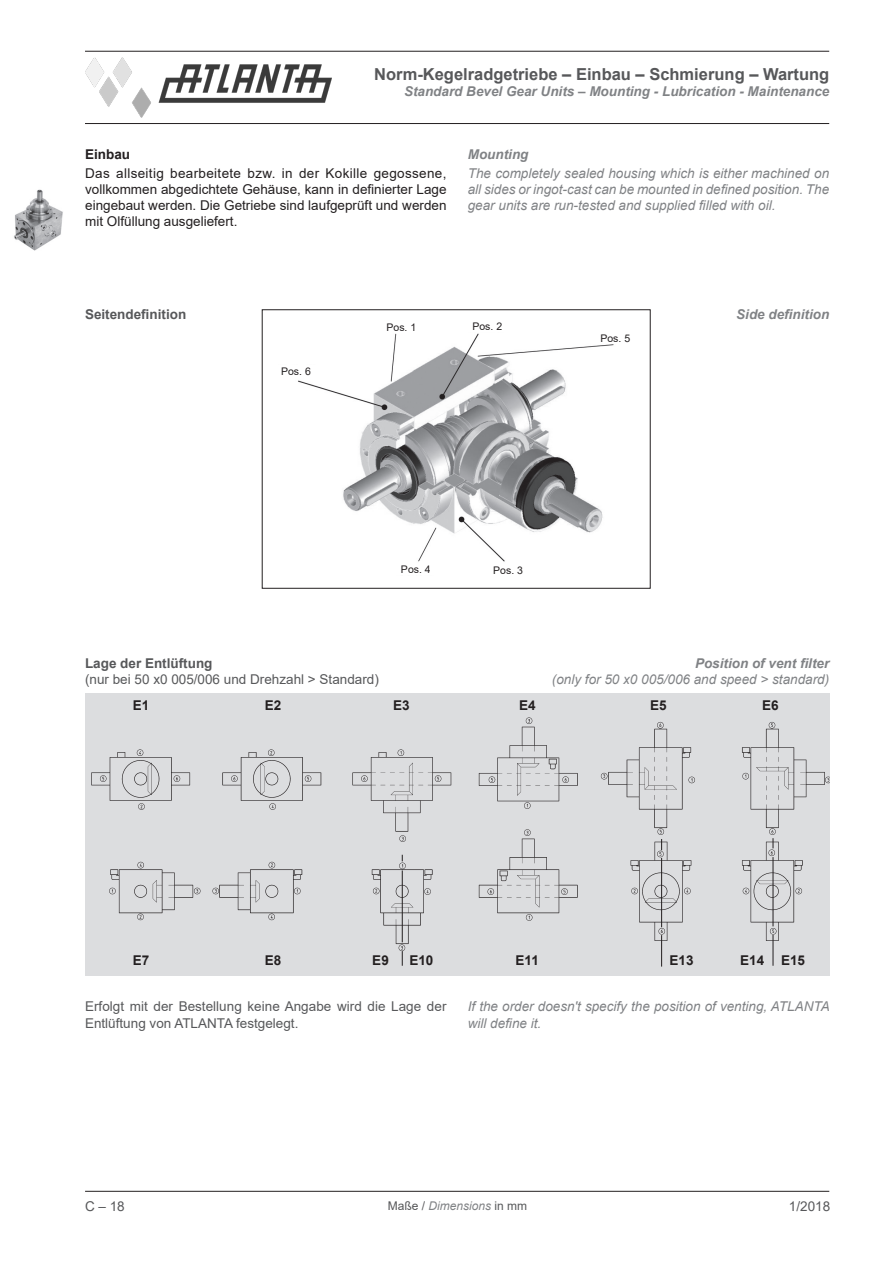
<style>
.page{position:relative;width:893px;height:1263px;background:#fff}
.page>*{position:absolute;margin:0;border:0;box-sizing:border-box;transform-origin:0 0}
.Titel_rechts{font:700 16.5px "Arial";color:#57585a}
.Text{font:italic 13.5px/16.2px "Arial";color:#808285}
.Text-2{font:13.5px/16.2px "Arial";color:#231f20;text-align:justify}
.Text-3{font:13.5px/16.2px "Arial";color:#57585a}
.Titel_re_9_pt{font:italic 700 13.5px "Arial";color:#808285}
.Text_fett{font:700 13.5px "Arial";color:#231f20}
.Text_fett-2{font:700 13.5px "Arial";color:#57585a}
.Text_fett-3{font:italic 700 13.5px "Arial";color:#808285}
.Text-4{font:italic 700 13.5px "Arial";color:#808285}
.t1{font:italic 12px "Arial";color:#808285}
.Text-5{font:10.5px "Arial";color:#231f20}
.s1{font-style:normal;color:#57585a}
</style>
<div class="page">
<hr style="left:85px;top:1191px;width:744px;height:1px;background:#231f20">
<hr style="left:85px;top:51px;width:744px;height:1px;background:#231f20">
<hr style="left:85px;top:123px;width:744px;height:1px;background:#231f20">
<img style="left:85px;top:58px;width:246px;height:59px">
<img style="left:14px;top:189px;width:49px;height:62px">
<div style="left:85px;top:693px;width:744px;height:282px;background:#dcdddf"></div>
<img style="left:298px;top:333px;width:316px;height:229px">
<div style="left:262px;top:309px;width:389px;height:280px;border:1px solid #231f20"></div>
<div style="left:591px;top:332px;width:48px;height:12px;background:#fff"></div>
<div style="left:272px;top:365px;width:48px;height:12px;background:#fff"></div>
<svg style="left:402px;top:951px;width:1px;height:15px"></svg>
<img style="left:92px;top:717px;width:737px;height:233px">
<hr style="left:402px;top:870px;width:1px;height:72px;background:#231f20">
<hr style="left:661px;top:935px;width:1px;height:31px;background:#231f20">
<hr style="left:661px;top:858px;width:1px;height:69px;background:#231f20">
<hr style="left:773px;top:935px;width:1px;height:31px;background:#231f20">
<hr style="left:773px;top:857px;width:1px;height:69px;background:#231f20">
<p class="Titel_rechts" style="left:374px;top:63px;width:457px">Norm-Kegelradgetriebe – Einbau – Schmierung – Wartung</p>
<p class="Titel_re_9_pt" style="left:404px;top:82px;width:427px">Standard Bevel Gear Units – Mounting - Lubrication - Maintenance</p>
<p class="Text_fett" style="left:85px;top:144px;width:47px">Einbau</p>
<p class="Text-2" style="left:85px;top:165px;width:363px">Das allseitig bearbeitete bzw. in der Kokille gegossene, vollkommen abgedichtete Gehäuse, kann in definierter Lage eingebaut werden. Die Getriebe sind laufgeprüft und werden mit Olfüllung ausgeliefert.</p>
<p class="Text_fett-3" style="left:468px;top:145px;width:62px">Mounting</p>
<p class="Text" style="left:468px;top:165px;width:363px;text-align:justify">The completely sealed housing which is either machined on all sides or ingot-cast can be mounted in defined position. The gear units are run-tested and supplied filled with oil.</p>
<p class="Text_fett-2" style="left:85px;top:305px;width:103px">Seitendefinition</p>
<p class="Text_fett-3" style="left:736px;top:305px;width:95px">Side definition</p>
<p class="Text-5" style="left:281px;top:364px;width:31px">Pos. 6</p>
<p class="Text-5" style="left:387px;top:320px;width:31px">Pos. 1</p>
<p class="Text-5" style="left:472px;top:319px;width:31px">Pos. 2</p>
<p class="Text-5" style="left:600px;top:331px;width:31px">Pos. 5</p>
<p class="Text-5" style="left:401px;top:562px;width:31px">Pos. 4</p>
<p class="Text-5" style="left:493px;top:563px;width:31px">Pos. 3</p>
<p class="Text_fett-2" style="left:85px;top:654px;width:129px">Lage der Entlüftung</p>
<p class="Text-3" style="left:85px;top:671px;width:295px">(nur bei 50 x0 005/006 und Drehzahl &gt; Standard)</p>
<p class="Text-4" style="left:695px;top:654px;width:136px">Position of vent filter</p>
<p class="Text" style="left:552px;top:671px;width:279px">(only for 50 x0 005/006 and speed &gt; standard)</p>
<p class="Text_fett" style="left:133px;top:695px;width:18px">E1</p>
<p class="Text_fett" style="left:265px;top:695px;width:18px">E2</p>
<p class="Text_fett" style="left:393px;top:695px;width:18px">E3</p>
<p class="Text_fett" style="left:519px;top:695px;width:18px">E4</p>
<p class="Text_fett" style="left:650px;top:695px;width:18px">E5</p>
<p class="Text_fett" style="left:762px;top:695px;width:18px">E6</p>
<p class="Text_fett" style="left:133px;top:951px;width:18px">E7</p>
<p class="Text_fett" style="left:265px;top:951px;width:18px">E8</p>
<p class="Text_fett" style="left:372px;top:951px;width:18px">E9</p>
<p class="Text_fett" style="left:409px;top:951px;width:26px">E10</p>
<p class="Text_fett" style="left:516px;top:951px;width:25px">E11</p>
<p class="Text_fett" style="left:670px;top:951px;width:26px">E13</p>
<p class="Text_fett" style="left:740px;top:951px;width:26px">E14</p>
<p class="Text_fett" style="left:781px;top:951px;width:26px">E15</p>
<p class="Text-3" style="left:85px;top:998px;width:363px">Erfolgt mit der Bestellung keine Angabe wird die Lage der<br>Entlüftung von ATLANTA festgelegt.</p>
<p class="Text" style="left:468px;top:999px;width:363px">If the order doesn't specify the position of venting, ATLANTA will define it.</p>
<p class="Text-3" style="left:85px;top:1198px;width:41px">C – 18</p>
<p class="t1" style="left:388px;top:1198px;width:141px"><span class="s1">Maße /</span> Dimensions <span class="s1">in mm</span></p>
<p class="Text-3" style="left:789px;top:1198px;width:43px">1/2018</p>
</div>
